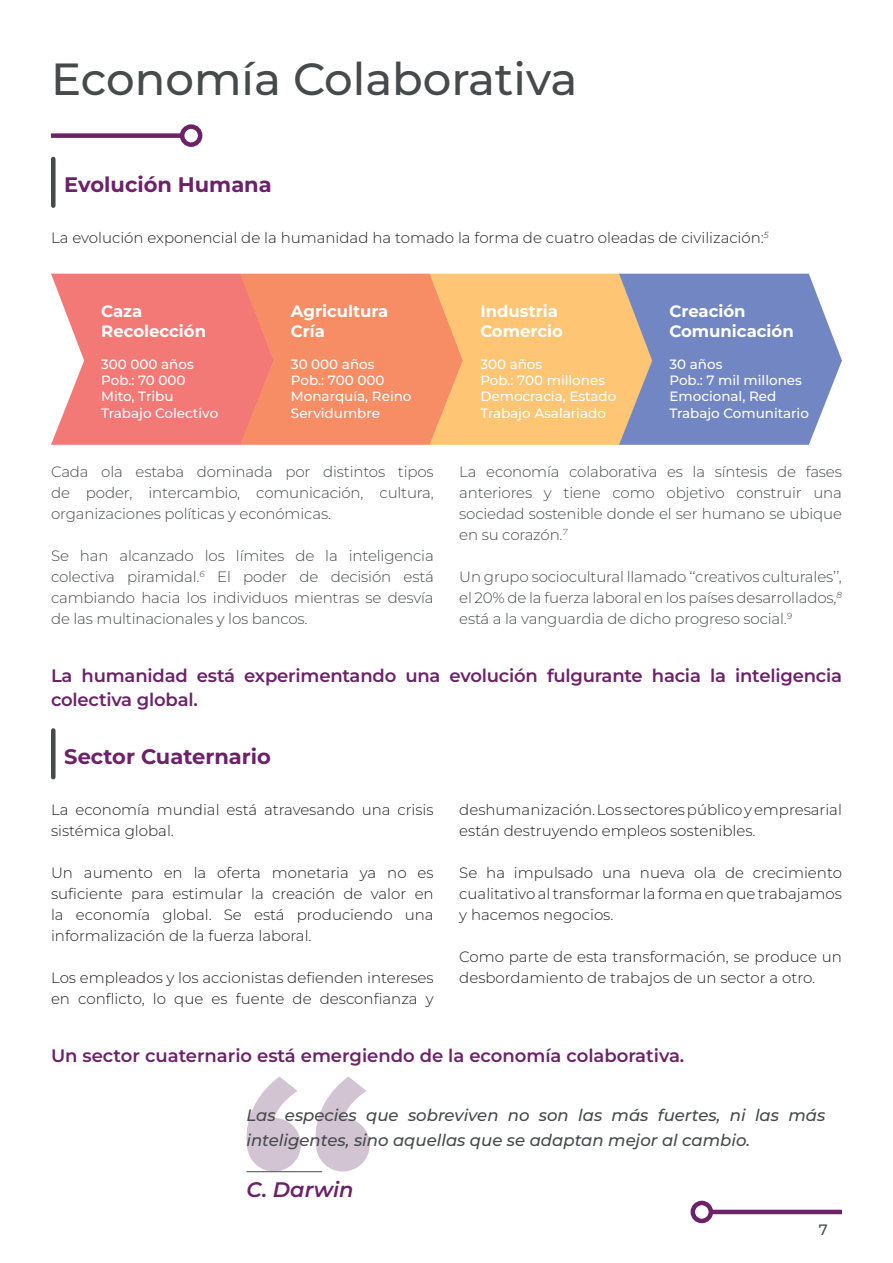
<style>
.page{position:relative;width:893px;height:1263px;background:#fff}
.page>*{position:absolute;margin:0;border:0;box-sizing:border-box;transform-origin:0 0}
.t1{font:500 45px "Montserrat";color:#474a4b}
.t2{font:700 21px "Montserrat";color:#6c2169}
.t3{font:italic 600 21px "Montserrat";color:#6c2169}
.t4{font:600 18px/24px "Montserrat";letter-spacing:-.01em;color:#6c2169}
.t5{font:italic 500 16.5px/25.5px "Montserrat";color:#474a4b}
.t6{font:700 16.5px/19.8px "Montserrat";color:#fff}
.t7{font:300 15px/21px "Montserrat";color:#231f20}
.t8{font:300 15px/21px "Montserrat";letter-spacing:-.01em;color:#474a4b;text-align:justify}
.t9{font:500 15px "Montserrat";color:#474a4b}
.t10{font:500 13.5px/16.2px "Montserrat";color:#fff}
</style>
<div class="page">
<div style="left:51px;top:133px;width:131px;height:5px;background:#6c2169"></div>
<div style="left:180px;top:124px;width:22px;height:23px;border:4px solid #6c2169;border-radius:50%"></div>
<hr style="left:711px;top:1210px;width:131px;height:4px;background:#6c2169">
<div style="left:691px;top:1201px;width:22px;height:22px;border:4px solid #6c2169;border-radius:50%"></div>
<svg style="left:51px;top:274px;width:791px;height:171px;background:#d79889"></svg>
<div style="left:51px;top:730px;width:5px;height:47px;background:#474a4b"></div>
<div style="left:51px;top:159px;width:5px;height:47px;background:#474a4b"></div>
<svg style="left:246px;top:1076px;width:55px;height:95px"></svg>
<svg style="left:315px;top:1076px;width:55px;height:95px"></svg>
<hr style="left:246px;top:1171px;width:76px;height:1px;background:#474a4b">
<h1 class="t1" style="left:51px;top:48px;width:528px">Economía Colaborativa</h1>
<h2 class="t2" style="left:64px;top:170px;width:209px">Evolución Humana</h2>
<p class="t7" style="left:51px;top:228px;width:719px">La evolución exponencial de la humanidad ha tomado la forma de cuatro oleadas de civilización:<sup>5</sup></p>
<p class="t6" style="left:101px;top:302px;width:106px">Caza<br>Recolección</p>
<p class="t10" style="left:101px;top:357px;width:119px">300 000 años<br>Pob.: 70 000<br>Mito, Tribu<br>Trabajo Colectivo</p>
<p class="t6" style="left:291px;top:302px;width:99px">Agricultura<br>Cría</p>
<p class="t10" style="left:291px;top:357px;width:122px">30 000 años<br>Pob.: 700 000<br>Monarquía, Reino<br>Servidumbre</p>
<p class="t8" style="left:51px;top:462px;width:384px">Cada ola estaba dominada por distintos tipos de poder, intercambio, comunicación, cultura, organizaciones políticas y económicas.</p>
<p class="t8" style="left:51px;top:546px;width:384px">Se han alcanzado los límites de la inteligencia colectiva piramidal.<sup>6</sup> El poder de decisión está cambiando hacia los individuos mientras se desvía de las multinacionales y los bancos.</p>
<p class="t6" style="left:480px;top:302px;width:84px">Industria<br>Comercio</p>
<p class="t10" style="left:480px;top:357px;width:138px">300 años<br>Pob.: 700 millones<br>Democracia, Estado<br>Trabajo Asalariado</p>
<p class="t6" style="left:669px;top:302px;width:126px">Creación<br>Comunicación</p>
<p class="t10" style="left:669px;top:357px;width:141px">30 años<br>Pob.: 7 mil millones<br>Emocional, Red<br>Trabajo Comunitario</p>
<p class="t8" style="left:459px;top:462px;width:384px">La economía colaborativa es la síntesis de fases anteriores y tiene como objetivo construir una sociedad sostenible donde el ser humano se ubique en su corazón.<sup>7</sup></p>
<p class="t8" style="left:459px;top:567px;width:384px">Un grupo sociocultural llamado ‘‘creativos culturales’’, el 20% de la fuerza laboral en los países desarrollados,<sup>8 </sup>está a la vanguardia de dicho progreso social.<sup>9</sup></p>
<p class="t4" style="left:51px;top:665px;width:792px">La humanidad está experimentando una evolución fulgurante hacia la inteligencia colectiva global.</p>
<h2 class="t2" style="left:64px;top:741px;width:208px">Sector Cuaternario</h2>
<p class="t7" style="left:51px;top:800px;width:384px">La economía mundial está atravesando una crisis sistémica global.</p>
<p class="t7" style="left:51px;top:863px;width:384px;text-align:justify">Un aumento en la oferta monetaria ya no es suficiente para estimular la creación de valor en la economía global. Se está produciendo una informalización de la fuerza laboral.</p>
<p class="t7" style="left:51px;top:968px;width:384px">Los empleados y los accionistas defienden intereses en conflicto, lo que es fuente de desconfianza y</p>
<p class="t7" style="left:459px;top:800px;width:384px">deshumanización. Los sectores público y empresarial están destruyendo empleos sostenibles.</p>
<p class="t7" style="left:459px;top:863px;width:384px;text-align:justify">Se ha impulsado una nueva ola de crecimiento cualitativo al transformar la forma en que trabajamos y hacemos negocios.</p>
<p class="t7" style="left:459px;top:947px;width:384px">Como parte de esta transformación, se produce un desbordamiento de trabajos de un sector a otro.</p>
<p class="t4" style="left:51px;top:1045px;width:635px">Un sector cuaternario está emergiendo de la economía colaborativa.</p>
<p class="t5" style="left:246px;top:1103px;width:580px">Las especies que sobreviven no son las más fuertes, ni las más inteligentes, sino aquellas que se adaptan mejor al cambio.</p>
<h2 class="t3" style="left:246px;top:1175px;width:109px">C. Darwin</h2>
<p class="t9" style="left:819px;top:1219px;width:10px">7</p>
</div>
